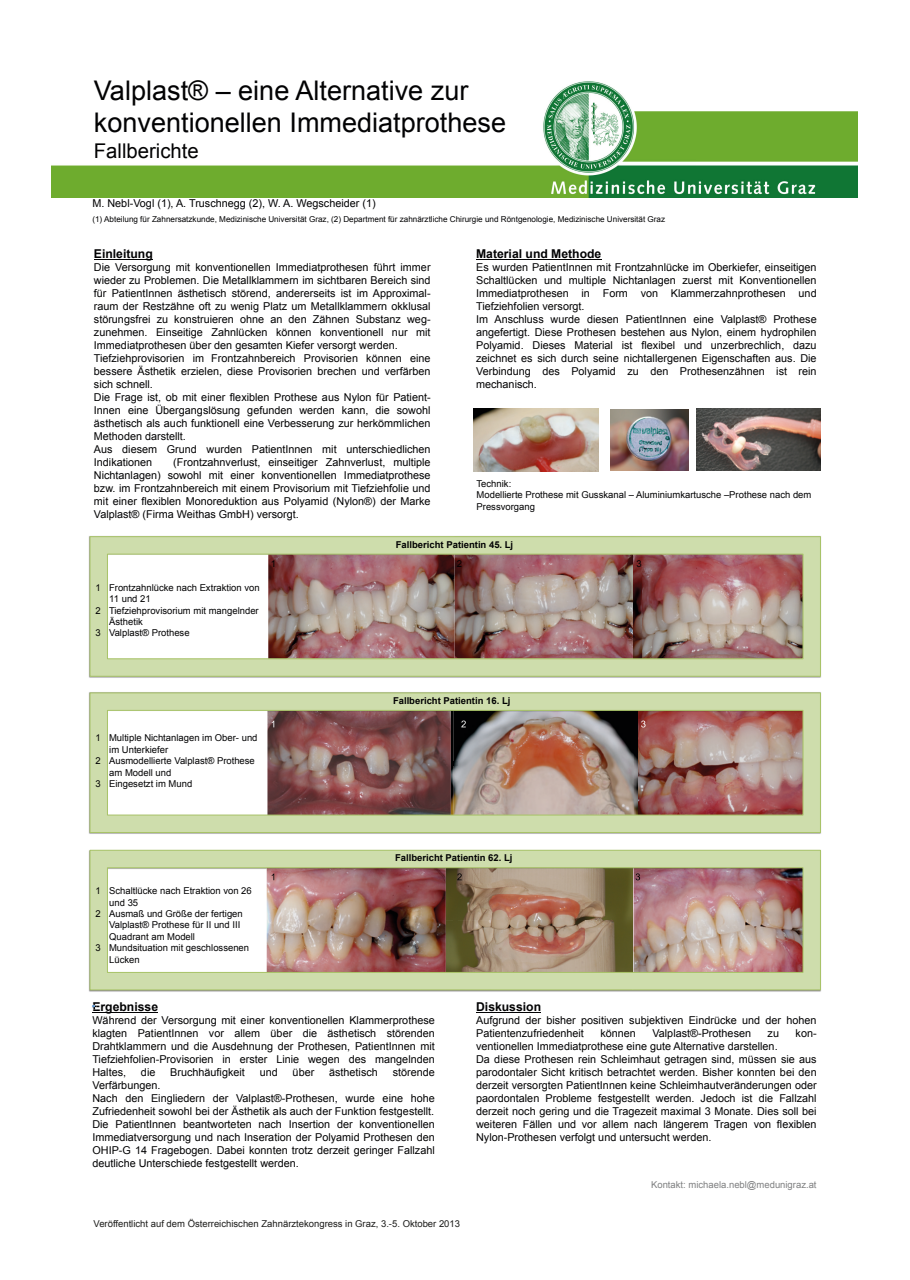
<style>
.page{position:relative;width:910px;height:1280px;background:#fff}
.page>*{position:absolute;margin:0;border:0;box-sizing:border-box;transform-origin:0 0}
.t1{font:27px/32.5px "Arial";color:#020203}
.t2{font:20.25px "Arial";color:#020203}
.t3{font:700 12.15px "Arial";color:#020203}
.t4{font:10.8px/13px "Arial";color:#020203}
.t5{font:9.45px/11.4px "Arial";color:#020203}
.t6{font:9.45px "Arial";color:#1d1d1b}
.t7{font:700 9.45px "Arial";color:#020203}
.t8{font:9.45px "Arial";color:#7f8081}
.t9{font:8.1px "Arial";color:#020203}
</style>
<div class="page">
<img style="left:51px;top:81px;width:807px;height:117px">
<hr style="left:94px;top:259px;width:59px;height:1px;background:#020203">
<hr style="left:476px;top:259px;width:125px;height:1px;background:#020203">
<hr style="left:92px;top:1012px;width:66px;height:1px;background:#020203">
<hr style="left:476px;top:1012px;width:65px;height:1px;background:#020203">
<img style="left:474px;top:409px;width:125px;height:62px">
<img style="left:697px;top:409px;width:123px;height:62px">
<img style="left:611px;top:409px;width:77px;height:62px">
<img style="left:90px;top:536px;width:731px;height:141px">
<img style="left:90px;top:692px;width:731px;height:141px">
<img style="left:88px;top:849px;width:733px;height:143px">
<img style="left:90px;top:850px;width:731px;height:140px">
<svg style="left:92px;top:1004px;width:4px;height:5px"></svg>
<h1 class="t1" style="left:94px;top:74px;width:414px">Valplast® – eine Alternative zur konventionellen Immediatprothese</h1>
<h2 class="t2" style="left:94px;top:137px;width:106px">Fallberichte</h2>
<p class="t4" style="left:92px;top:197px;width:285px">M. Nebl-Vogl (1), A. Truschnegg (2), W. A. Wegscheider (1)</p>
<p class="t9" style="left:92px;top:214px;width:574px">(1) Abteilung für Zahnersatzkunde, Medizinische Universität Graz, (2) Department für zahnärztliche Chirurgie und Röntgenologie, Medizinische Universität Graz</p>
<p class="t3" style="left:94px;top:245px;width:60px">Einleitung</p>
<p class="t4" style="left:94px;top:261px;width:338px">Die Versorgung mit konventionellen Immediatprothesen führt immer wieder zu Problemen. Die Metallklammern im sichtbaren Bereich sind für PatientInnen ästhetisch störend, andererseits ist im Approximal&shy;raum der Restzähne oft zu wenig Platz um Metallklammern okklusal störungsfrei zu konstruieren ohne an den Zähnen Substanz weg&shy;zunehmen. Einseitige Zahnlücken können konventionell nur mit Immediatprothesen über den gesamten Kiefer versorgt werden.<br>Tiefziehprovisorien im Frontzahnbereich Provisorien können eine bessere Ästhetik erzielen, diese Provisorien brechen und verfärben sich schnell.<br>Die Frage ist, ob mit einer flexiblen Prothese aus Nylon für Patient-Innen eine Übergangslösung gefunden werden kann, die sowohl ästhetisch als auch funktionell eine Verbesserung zur herkömmlichen Methoden darstellt.<br>Aus diesem Grund wurden PatientInnen mit unterschiedlichen Indikationen</p>
<p class="t4" style="left:94px;top:455px;width:338px;text-align:justify;text-indent:79px">(Frontzahnverlust, einseitiger Zahnverlust, multiple Nichtanlagen) sowohl mit einer konventionellen Immediatprothese bzw. im Frontzahnbereich mit einem Provisorium mit Tiefziehfolie und mit einer flexiblen Monoreduktion aus Polyamid (Nylon®) der Marke Valplast® (Firma Weithas GmbH) versorgt.</p>
<p class="t3" style="left:476px;top:245px;width:127px">Material und Methode</p>
<p class="t4" style="left:476px;top:261px;width:342px">Es wurden PatientInnen mit Frontzahnlücke im Oberkiefer, einseitigen Schaltlücken und multiple Nichtanlagen zuerst mit Konventionellen Immediatprothesen in Form von Klammerzahnprothesen und Tiefziehfolien versorgt.<br>Im Anschluss wurde diesen PatientInnen eine Valplast® Prothese angefertigt. Diese Prothesen bestehen aus Nylon, einem hydrophilen Polyamid. Dieses Material ist flexibel und unzerbrechlich, dazu zeichnet es sich durch seine nichtallergenen Eigenschaften aus. Die Verbindung des Polyamid zu den Prothesenzähnen ist rein mechanisch.</p>
<p class="t5" style="left:477px;top:478px;width:336px">Technik:<br>Modellierte Prothese mit Gusskanal – Aluminiumkartusche –Prothese nach dem<br>Pressvorgang</p>
<p class="t7" style="left:396px;top:538px;width:119px">Fallbericht Patientin 45. Lj</p>
<p class="t5" style="left:95px;top:582px;width:166px">1 Frontzahnlücke nach Extraktion von</p>
<p class="t5" style="left:109px;top:593px;width:43px">11 und 21</p>
<p class="t5" style="left:95px;top:605px;width:165px">2 Tiefziehprovisorium mit mangelnder</p>
<p class="t5" style="left:109px;top:616px;width:35px">Ästhetik</p>
<p class="t5" style="left:95px;top:627px;width:96px">3 Valplast® Prothese</p>
<p class="t5" style="left:271px;top:558px;width:7px">1</p>
<p class="t5" style="left:457px;top:558px;width:7px">2</p>
<p class="t5" style="left:637px;top:558px;width:7px">3</p>
<p class="t5" style="left:95px;top:732px;width:164px">1 Multiple Nichtanlagen im Ober- und</p>
<p class="t5" style="left:109px;top:744px;width:60px">im Unterkiefer</p>
<p class="t5" style="left:95px;top:755px;width:161px">2 Ausmodellierte Valplast® Prothese</p>
<p class="t5" style="left:109px;top:767px;width:64px">am Modell und</p>
<p class="t5" style="left:95px;top:778px;width:98px">3 Eingesetzt im Mund</p>
<p class="t7" style="left:393px;top:694px;width:119px">Fallbericht Patientin 16. Lj</p>
<p class="t5" style="left:95px;top:885px;width:158px">1 Schaltlücke nach Etraktion von 26</p>
<p class="t5" style="left:109px;top:897px;width:30px">und 35</p>
<p class="t5" style="left:95px;top:908px;width:149px">2 Ausmaß und Größe der fertigen</p>
<p class="t5" style="left:109px;top:919px;width:133px">Valplast® Prothese für II und III</p>
<p class="t5" style="left:109px;top:931px;width:87px">Quadrant am Modell</p>
<p class="t5" style="left:95px;top:942px;width:155px">3 Mundsituation mit geschlossenen</p>
<p class="t5" style="left:109px;top:954px;width:32px">Lücken</p>
<p class="t7" style="left:395px;top:852px;width:119px">Fallbericht Patientin 62. Lj</p>
<p class="t3" style="left:92px;top:999px;width:67px">Ergebnisse</p>
<p class="t4" style="left:92px;top:1014px;width:344px;text-align:justify">Während der Versorgung mit einer konventionellen Klammerprothese klagten PatientInnen vor allem über die ästhetisch störenden Drahtklammern und die Ausdehnung der Prothesen, PatientInnen mit Tiefziehfolien-Provisorien in erster Linie wegen des mangelnden Haltes,</p>
<p class="t4" style="left:141px;top:1066px;width:16px">die</p>
<p class="t4" style="left:170px;top:1066px;width:76px">Bruchhäufigkeit</p>
<p class="t4" style="left:260px;top:1066px;width:20px">und</p>
<p class="t4" style="left:293px;top:1066px;width:23px">über</p>
<p class="t4" style="left:329px;top:1066px;width:50px">ästhetisch</p>
<p class="t4" style="left:393px;top:1066px;width:44px">störende</p>
<p class="t4" style="left:92px;top:1079px;width:344px">Verfärbungen.<br>Nach den Eingliedern der Valplast®-Prothesen, wurde eine hohe Zufriedenheit sowohl bei der Ästhetik als auch der Funktion festgestellt.<br>Die PatientInnen beantworteten nach Insertion der konventionellen Immediatversorgung und nach Inseration der Polyamid Prothesen den OHIP-G 14 Fragebogen. Dabei konnten trotz derzeit geringer Fallzahl deutliche Unterschiede festgestellt werden.</p>
<p class="t6" style="left:94px;top:1218px;width:368px">Veröffentlicht auf dem Österreichischen Zahnärztekongress in Graz, 3.-5. Oktober 2013</p>
<p class="t3" style="left:476px;top:999px;width:66px">Diskussion</p>
<p class="t4" style="left:476px;top:1014px;width:342px">Aufgrund der bisher positiven subjektiven Eindrücke und der hohen<br>Patientenzufriedenheit</p>
<p class="t4" style="left:600px;top:1027px;width:37px">können</p>
<p class="t4" style="left:652px;top:1027px;width:100px">Valplast®-Prothesen</p>
<p class="t4" style="left:768px;top:1027px;width:13px">zu</p>
<p class="t4" style="left:796px;top:1027px;width:23px">kon-</p>
<p class="t4" style="left:476px;top:1040px;width:342px">ventionellen Immediatprothese eine gute Alternative darstellen.<br>Da diese Prothesen rein Schleimhaut getragen sind, müssen sie aus parodontaler Sicht kritisch betrachtet werden. Bisher konnten bei den derzeit versorgten PatientInnen keine Schleimhautveränderungen oder paordontalen Probleme festgestellt werden. Jedoch ist die Fallzahl derzeit noch gering und die Tragezeit maximal 3 Monate. Dies soll bei weiteren Fällen und vor allem nach längerem Tragen von flexiblen Nylon-Prothesen verfolgt und untersucht werden.</p>
<p class="t8" style="left:651px;top:1179px;width:167px">Kontakt: michaela.nebl@medunigraz.at</p>
</div>
